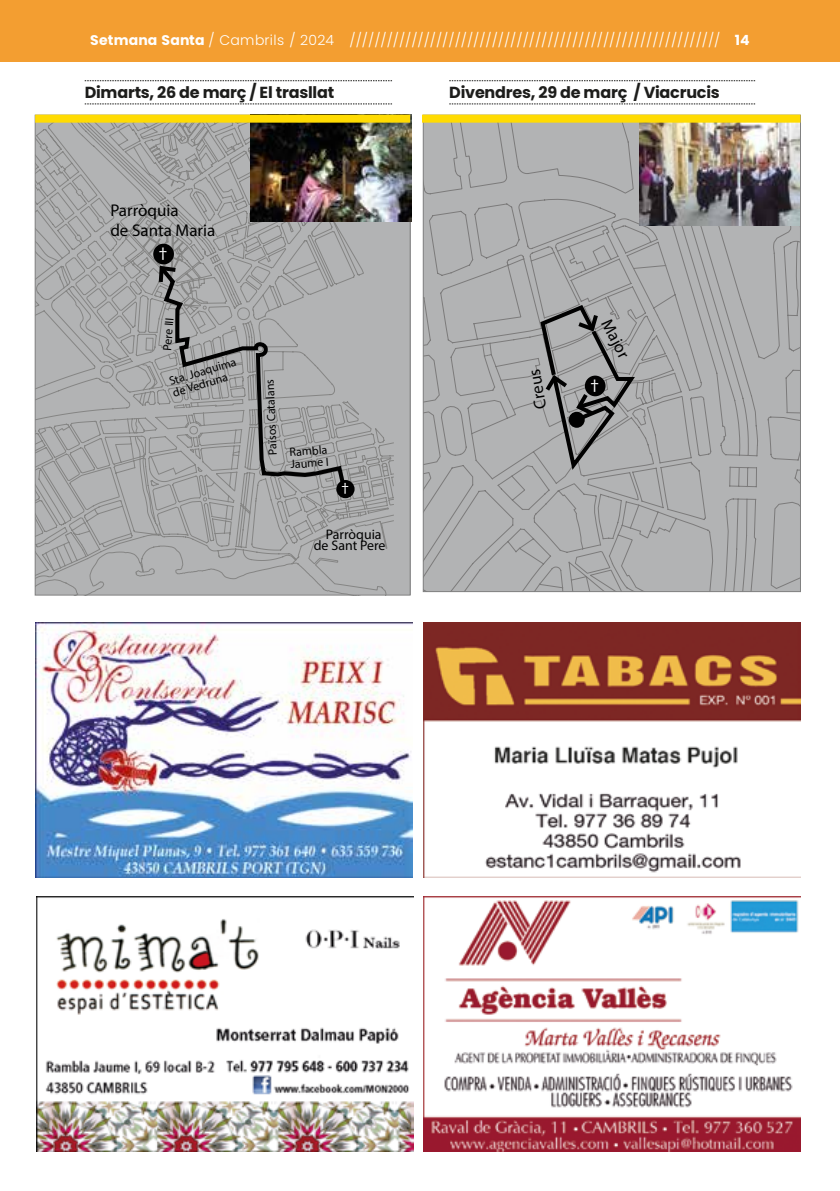
<style>
.page{position:relative;width:840px;height:1191px;background:#fff}
.page>*{position:absolute;margin:0;border:0;box-sizing:border-box;transform-origin:0 0}
.t1{font:17px/20px "Myriad Pro";color:#010101}
.t2{font:17px "Myriad Pro";color:#fff}
.t3{font:700 16px "Poppins";letter-spacing:-.015em;color:#1d1d1b}
.t4{font:15px "Myriad Pro";color:#fff}
.t5{font:300 14px "Poppins";letter-spacing:.025em;color:#fff}
.t6{font:13.8px/11.6px "Myriad Pro";color:#010101;text-align:center}
.t7{font:12px/12px "Myriad Pro";color:#010101}
.s1{font-weight:700}
</style>
<div class="page">
<div style="left:0;top:0;width:839px;height:61px;background:#f39e31"></div>
<svg style="left:85px;top:80px;width:307px;height:1px"></svg>
<svg style="left:85px;top:104px;width:307px;height:1px"></svg>
<svg style="left:449px;top:80px;width:306px;height:1px"></svg>
<svg style="left:449px;top:104px;width:306px;height:1px"></svg>
<div style="left:35px;top:115px;width:375px;height:480px;background:#b2b3b4"></div>
<svg style="left:37px;top:123px;width:357px;height:470px"></svg>
<svg style="left:156px;top:262px;width:191px;height:226px"></svg>
<svg style="left:156px;top:263px;width:24px;height:23px"></svg>
<div style="left:153px;top:244px;width:21px;height:20px;background:#010101;border-radius:50%"></div>
<img style="left:250px;top:115px;width:161px;height:106px">
<div style="left:35px;top:115px;width:375px;height:8px;background:#ffdb02"></div>
<svg style="left:424px;top:123px;width:374px;height:467px;background:#aeafb0"></svg>
<svg style="left:537px;top:302px;width:101px;height:172px;background:#969797"></svg>
<div style="left:584px;top:375px;width:21px;height:21px;background:#010101;border-radius:50%"></div>
<img style="left:638px;top:123px;width:161px;height:102px">
<div style="left:422px;top:115px;width:378px;height:8px;background:#ffdb02"></div>
<div style="left:336px;top:480px;width:18px;height:18px;background:#010101;border-radius:50%"></div>
<img style="left:35px;top:622px;width:377px;height:255px">
<img style="left:36px;top:896px;width:377px;height:255px">
<img style="left:423px;top:622px;width:377px;height:255px">
<img style="left:423px;top:896px;width:377px;height:255px">
<p class="t5" style="left:90px;top:32px;width:660px"><span class="s1">Setmana Santa</span> / Cambrils / 2024 //////////////////////////////////////////////////////////// <span class="s1">14</span></p>
<p class="t3" style="left:85px;top:83px;width:251px">Dimarts, 26 de març / El trasllat</p>
<p class="t3" style="left:449px;top:83px;width:272px">Divendres, 29 de març / Viacrucis</p>
<p class="t1" style="left:110px;top:200px;width:106px">Parròquia<br>de Santa Maria</p>
<p class="t2" style="left:159px;top:243px;width:10px">†</p>
<p class="t7" style="left:161px;top:350px;width:35px;rotate:-85deg">Pere III</p>
<p class="t7" style="left:168px;top:375px;width:71px;rotate:-17deg">Sta. Joaquima de Vedruna</p>
<p class="t7" style="left:266px;top:455px;width:77px;rotate:-92deg">Països Catalans</p>
<p class="t7" style="left:289px;top:446px;width:40px;rotate:-4deg">Rambla<br>Jaume I</p>
<p class="t4" style="left:341px;top:479px;width:9px">†</p>
<p class="t6" style="left:313px;top:528px;width:73px">Parròquia de Sant Pere</p>
<p class="t1" style="left:530px;top:410px;width:41px;rotate:-100deg">Creus</p>
<p class="t1" style="left:614px;top:316px;width:42px;rotate:62deg">Major</p>
<p class="t2" style="left:590px;top:374px;width:10px">†</p>
</div>
